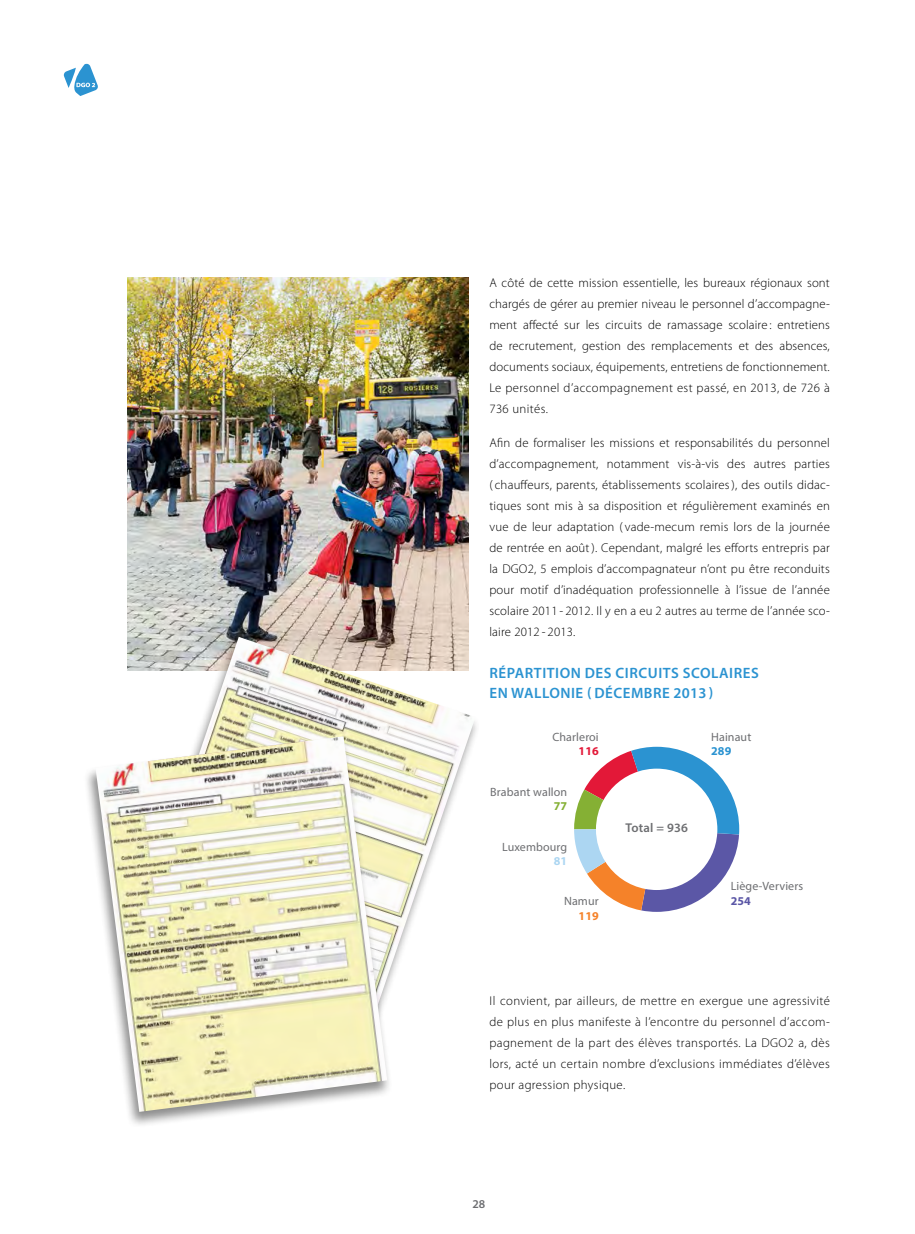
<style>
.page{position:relative;width:915px;height:1234px;background:#fff}
.page>*{position:absolute;margin:0;border:0;box-sizing:border-box;transform-origin:0 0}
.t1{font:600 15px/20.2px "Myriad Pro";letter-spacing:.035em;color:#2b93d1}
.t2{font:300 12.75px/21px "Myriad Pro";letter-spacing:.03em;color:#000;text-align:justify}
.t3{font:600 12.75px "Myriad Pro";letter-spacing:.015em;color:#6d6e71}
.t4{font:12px "Myriad Pro";letter-spacing:.01em;color:#6d6e71}
.t5{font:700 12px "Myriad Pro";color:#f58229}
.t6{font:700 12px "Myriad Pro";color:#e31838}
.t7{font:700 12px "Myriad Pro";color:#2b93d1}
.t8{font:700 12px "Myriad Pro";color:#5b57a6}
.t9{font:600 12px "Myriad Pro";color:#6d6e71}
.t10{font:700 12px "Myriad Pro";color:#85b034}
.t11{font:700 12px "Myriad Pro";color:#acd6f2}
</style>
<div class="page">
<svg style="left:63px;top:63px;width:35px;height:33px"></svg>
<img style="left:127px;top:277px;width:341px;height:359px">
<img style="left:127px;top:636px;width:348px;height:342px">
<div style="left:84px;top:735px;width:308px;height:392px;background:#000;opacity:.45"></div>
<img style="left:95px;top:736px;width:292px;height:375px">
<svg style="left:574px;top:746px;width:165px;height:165px"></svg>
<p class="t2" style="left:489px;top:272px;width:342px">A côté de cette mission essentielle, les bureaux régionaux sont chargés de gérer au premier niveau le personnel d’accompagne&shy;ment affecté sur les circuits de ramassage scolaire : entretiens de recrutement, gestion des remplacements et des absences, documents sociaux, équipements, entretiens de fonctionnement.<br>Le personnel d’accompagnement est passé, en 2013, de 726 à 736 unités.</p>
<p class="t2" style="left:489px;top:432px;width:342px">Afin de formaliser les missions et responsabilités du personnel d’accompagnement, notamment vis-à-vis des autres parties ( chauffeurs, parents, établissements scolaires), des outils didac&shy;tiques sont mis à sa disposition et régulièrement examinés en vue de leur adaptation ( vade-mecum remis lors de la journée de rentrée en août). Cependant, malgré les efforts entrepris par la DGO2, 5 emplois d’accompagnateur n’ont pu être reconduits pour motif d’inadéquation professionnelle à l’issue de l’année scolaire 2011 - 2012. Il y en a eu 2 autres au terme de l’année sco&shy;laire 2012 - 2013.</p>
<p class="t1" style="left:489px;top:662px;width:270px">RÉPARTITION DES CIRCUITS SCOLAIRES<br>EN WALLONIE ( DÉCEMBRE 2013 )</p>
<p class="t4" style="left:552px;top:729px;width:48px">Charleroi</p>
<p class="t6" style="left:578px;top:743px;width:22px">116</p>
<p class="t4" style="left:490px;top:784px;width:78px">Brabant wallon</p>
<p class="t10" style="left:553px;top:798px;width:15px">77</p>
<p class="t4" style="left:502px;top:839px;width:67px">Luxembourg</p>
<p class="t11" style="left:553px;top:853px;width:15px">81</p>
<p class="t4" style="left:564px;top:893px;width:36px">Namur</p>
<p class="t5" style="left:578px;top:907px;width:22px">119</p>
<p class="t4" style="left:711px;top:729px;width:42px">Hainaut</p>
<p class="t7" style="left:711px;top:743px;width:22px">289</p>
<p class="t3" style="left:625px;top:819px;width:64px">Total = 936</p>
<p class="t4" style="left:730px;top:878px;width:74px">Liège-Verviers</p>
<p class="t8" style="left:730px;top:892px;width:22px">254</p>
<p class="t2" style="left:489px;top:990px;width:342px">Il convient, par ailleurs, de mettre en exergue une agressivité de plus en plus manifeste à l’encontre du personnel d’accom&shy;pagnement de la part des élèves transportés. La DGO2 a, dès lors, acté un certain nombre d’exclusions immédiates d’élèves pour agression physique.</p>
<p class="t9" style="left:472px;top:1196px;width:14px">28</p>
</div>
